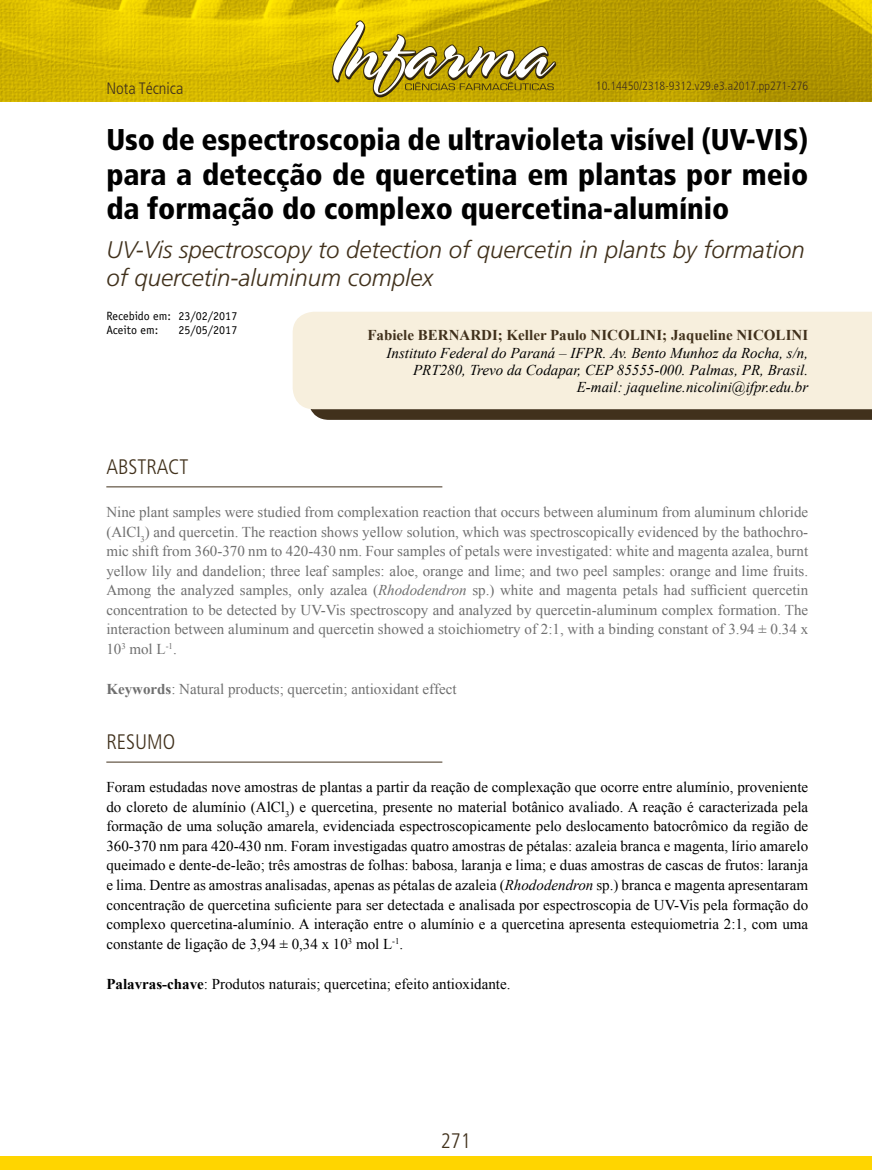
<style>
.page{position:relative;width:872px;height:1170px;background:#fff}
.page>*{position:absolute;margin:0;border:0;box-sizing:border-box;transform-origin:0 0}
.t1{font:900 condensed 30px/34.5px "Frutiger";letter-spacing:-.005em;color:#000;text-align:justify}
.t2{font:italic 300 24px/27.6px "Frutiger";color:#41311c}
.t3{font:300 condensed 21px "Frutiger";color:#41311c}
.t4{font:300 condensed 16.5px "Frutiger";color:#41311c}
.t5{font:15px/19.5px "Times New Roman";color:#000;text-align:justify}
.t6{font:15px/19.5px "Times New Roman";color:#6f6f6f;text-align:justify}
.t7{font:italic 15px/17.2px "Times New Roman";color:#000;text-align:right}
.t8{font:700 15px "Times New Roman";color:#41311c}
.t9{font:300 condensed 12px "Frutiger";color:#41311c}
.t10{font:12px/13.8px "Officina Sans Std";color:#000}
.s1{font-style:italic}
.s2{font-weight:700}
</style>
<div class="page">
<img style="left:0;top:0;width:872px;height:101px">
<div style="left:0;top:1155px;width:872px;height:14px;background:#ffd500"></div>
<svg style="left:332px;top:20px;width:224px;height:77px"></svg>
<hr style="left:106px;top:486px;width:336px;height:1px;background:#41311c">
<hr style="left:106px;top:761px;width:336px;height:1px;background:#41311c">
<svg style="left:310px;top:409px;width:562px;height:11px;background:#483924"></svg>
<div style="left:293px;top:312px;width:579px;height:97px;background:#f7efdd"></div>
<p class="t4" style="left:106px;top:79px;width:79px">Nota Técnica</p>
<p class="t9" style="left:596px;top:79px;width:214px">10.14450/2318-9312.v29.e3.a2017.pp271-276</p>
<h1 class="t1" style="left:106px;top:122px;width:703px">Uso de espectroscopia de ultravioleta visível (UV-VIS) para a detecção de quercetina em plantas por meio da formação do complexo quercetina-alumínio</h1>
<h2 class="t2" style="left:106px;top:237px;width:700px">UV-Vis spectroscopy to detection of quercetin in plants by formation of quercetin-aluminum complex</h2>
<p class="t10" style="left:106px;top:309px;width:132px">Recebido em: 23/02/2017<br>Aceito em:</p>
<p class="t10" style="left:179px;top:323px;width:60px">25/05/2017</p>
<p class="t8" style="left:367px;top:324px;width:442px">Fabiele BERNARDI; Keller Paulo NICOLINI; Jaqueline NICOLINI</p>
<p class="t7" style="left:386px;top:343px;width:423px">Instituto Federal do Paraná – IFPR. Av. Bento Munhoz da Rocha, s/n,<br>PRT280, Trevo da Codapar, CEP 85555-000. Palmas, PR, Brasil.<br>E-mail: jaqueline.nicolini@ifpr.edu.br</p>
<h3 class="t3" style="left:106px;top:454px;width:84px">ABSTRACT</h3>
<p class="t6" style="left:106px;top:502px;width:703px">Nine plant samples were studied from complexation reaction that occurs between aluminum from aluminum chloride (AlCl<sub>3</sub>) and quercetin. The reaction shows yellow solution, which was spectroscopically evidenced by the bathochro&shy;mic shift from 360-370 nm to 420-430 nm. Four samples of petals were investigated: white and magenta azalea, burnt yellow lily and dandelion; three leaf samples: aloe, orange and lime; and two peel samples: orange and lime fruits.<br>Among the analyzed samples, only azalea (<span class="s1">Rhododendron</span> sp.) white and magenta petals had sufficient quercetin concentration to be detected by UV-Vis spectroscopy and analyzed by quercetin-aluminum complex formation. The interaction between aluminum and quercetin showed a stoichiometry of 2:1, with a binding constant of 3.94 ± 0.34 x 10<sup>3</sup> mol L<sup>-1</sup>.</p>
<p class="t6" style="left:106px;top:678px;width:352px"><span class="s2">Keywords</span>: Natural products; quercetin; antioxidant effect</p>
<h3 class="t3" style="left:106px;top:730px;width:70px">RESUMO</h3>
<p class="t5" style="left:106px;top:777px;width:703px">Foram estudadas nove amostras de plantas a partir da reação de complexação que ocorre entre alumínio, proveniente do cloreto de alumínio (AlCl<sub>3</sub>) e quercetina, presente no material botânico avaliado. A reação é caracterizada pela formação de uma solução amarela, evidenciada espectroscopicamente pelo deslocamento batocrômico da região de 360-370 nm para 420-430 nm. Foram investigadas quatro amostras de pétalas: azaleia branca e magenta, lírio amarelo queimado e dente-de-leão; três amostras de folhas: babosa, laranja e lima; e duas amostras de cascas de frutos: laranja e lima. Dentre as amostras analisadas, apenas as pétalas de azaleia (<span class="s1">Rhododendron</span> sp.) branca e magenta apresentaram concentração de quercetina suficiente para ser detectada e analisada por espectroscopia de UV-Vis pela formação do complexo quercetina-alumínio. A interação entre o alumínio e a quercetina apresenta estequiometria 2:1, com uma constante de ligação de 3,94 ± 0,34 x 10<sup>3</sup> mol L<sup>-1</sup>.</p>
<p class="t5" style="left:106px;top:973px;width:406px"><span class="s2">Palavras-chave</span>: Produtos naturais; quercetina; efeito antioxidante.</p>
<h3 class="t3" style="left:441px;top:1128px;width:32px">271</h3>
</div>
